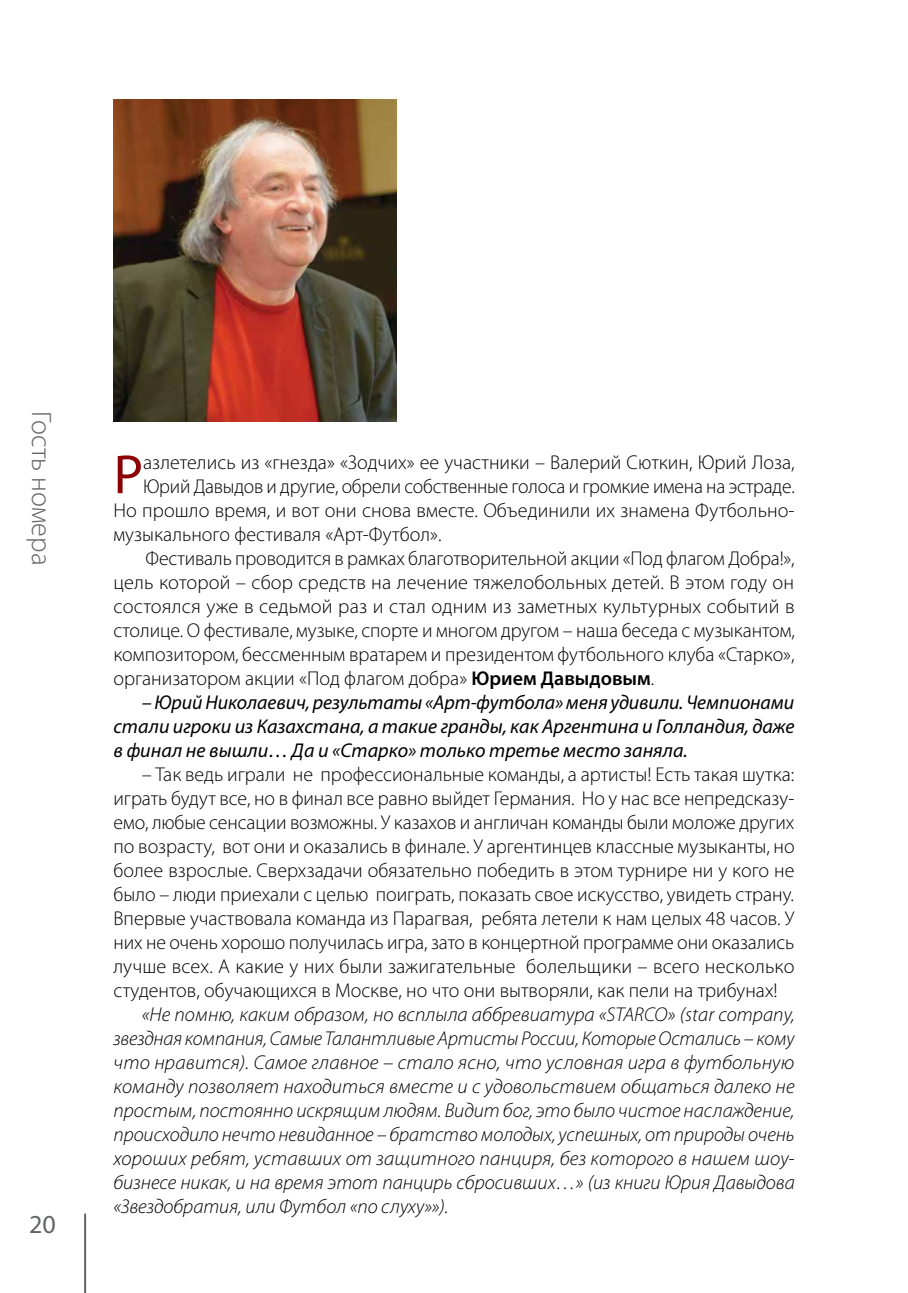
<style>
.page{position:relative;width:908px;height:1293px;background:#fff}
.page>*{position:absolute;margin:0;border:0;box-sizing:border-box;transform-origin:0 0}
.t1{font:55.6px "Myriad Pro";color:#8b0304}
.t2{font:300 28px "Myriad Pro";color:#636466}
.t3{font:26px "Myriad Pro";color:#636466}
.t4{font:300 20px/24px "Myriad Pro";color:#000;text-align:justify}
.t5{font:italic 300 20px/24px "Myriad Pro";color:#000;text-align:justify}
.t6{font:italic 20px/24px "Myriad Pro";color:#000;text-align:justify}
.s1{font-weight:600}
</style>
<div class="page">
<hr style="left:84px;top:1213px;width:2px;height:80px;background:#636466">
<img style="left:113px;top:99px;width:284px;height:322px">
<h2 class="t2" style="left:58px;top:411px;width:155px;rotate:90deg">Гость номера</h2>
<h3 class="t3" style="left:29px;top:1210px;width:28px">20</h3>
<h1 class="t1" style="left:113px;top:444px;width:31px">Р</h1>
<p class="t4" style="left:143px;top:450px;width:652px">азлетелись из «гнезда» «Зодчих» ее участники – Валерий Сюткин, Юрий Лоза,</p>
<p class="t4" style="left:143px;top:474px;width:653px">Юрий Давыдов и другие, обрели собственные голоса и громкие имена на эстраде.</p>
<p class="t4" style="left:113px;top:498px;width:682px">Но прошло время, и вот они снова вместе. Объединили их знамена Футбольно-</p>
<p class="t4" style="left:113px;top:522px;width:329px">музыкального фестиваля «Арт-Футбол».</p>
<p class="t4" style="left:145px;top:546px;width:650px">Фестиваль проводится в рамках благотворительной акции «Под флагом Добра!»,</p>
<p class="t4" style="left:113px;top:570px;width:682px">цель которой – сбор средств на лечение тяжелобольных детей. В этом году он</p>
<p class="t4" style="left:113px;top:594px;width:682px">состоялся уже в седьмой раз и стал одним из заметных культурных событий в</p>
<p class="t4" style="left:113px;top:618px;width:682px">столице. О фестивале, музыке, спорте и многом другом – наша беседа с музыкантом,</p>
<p class="t4" style="left:113px;top:642px;width:682px">композитором, бессменным вратарем и президентом футбольного клуба «Старко»,</p>
<p class="t4" style="left:113px;top:666px;width:542px">организатором акции «Под флагом добра» <span class="s1">Юрием Давыдовым</span>.</p>
<p class="t6" style="left:113px;top:691px;width:682px;text-indent:28px">– Юрий Николаевич, результаты «Арт-футбола» меня удивили. Чемпионами стали игроки из Казахстана, а такие гранды, как Аргентина и Голландия, даже в финал не вышли… Да и «Старко» только третье место заняла.</p>
<p class="t4" style="left:113px;top:762px;width:682px;text-indent:28px">– Так ведь играли не профессиональные команды, а артисты! Есть такая шутка: играть будут все, но в финал все равно выйдет Германия. Но у нас все непредсказу&shy;емо, любые сенсации возможны. У казахов и англичан команды были моложе других по возрасту, вот они и оказались в финале. У аргентинцев классные музыканты, но более взрослые. Сверхзадачи обязательно победить в этом турнире ни у кого не было – люди приехали с целью поиграть, показать свое искусство, увидеть страну.<br>Впервые участвовала команда из Парагвая, ребята летели к нам целых 48 часов. У них не очень хорошо получилась игра, зато в концертной программе они оказались лучше всех. А какие у них были зажигательные болельщики – всего несколько студентов, обучающихся в Москве, но что они вытворяли, как пели на трибунах!</p>
<p class="t5" style="left:113px;top:1003px;width:682px;text-indent:28px">«Не помню, каким образом, но всплыла аббревиатура «STARCO» (star company, звездная компания, Самые Талантливые Артисты России, Которые Остались – кому что нравится). Самое главное – стало ясно, что условная игра в футбольную команду позволяет находиться вместе и с удовольствием общаться далеко не простым, постоянно искрящим людям. Видит бог, это было чистое наслаждение, происходило нечто невиданное – братство молодых, успешных, от природы очень хороших ребят, уставших от защитного панциря, без которого в нашем шоу&shy;бизнесе никак, и на время этот панцирь сбросивших…» (из книги Юрия Давыдова «Звездобратия, или Футбол «по слуху»»).</p>
</div>
